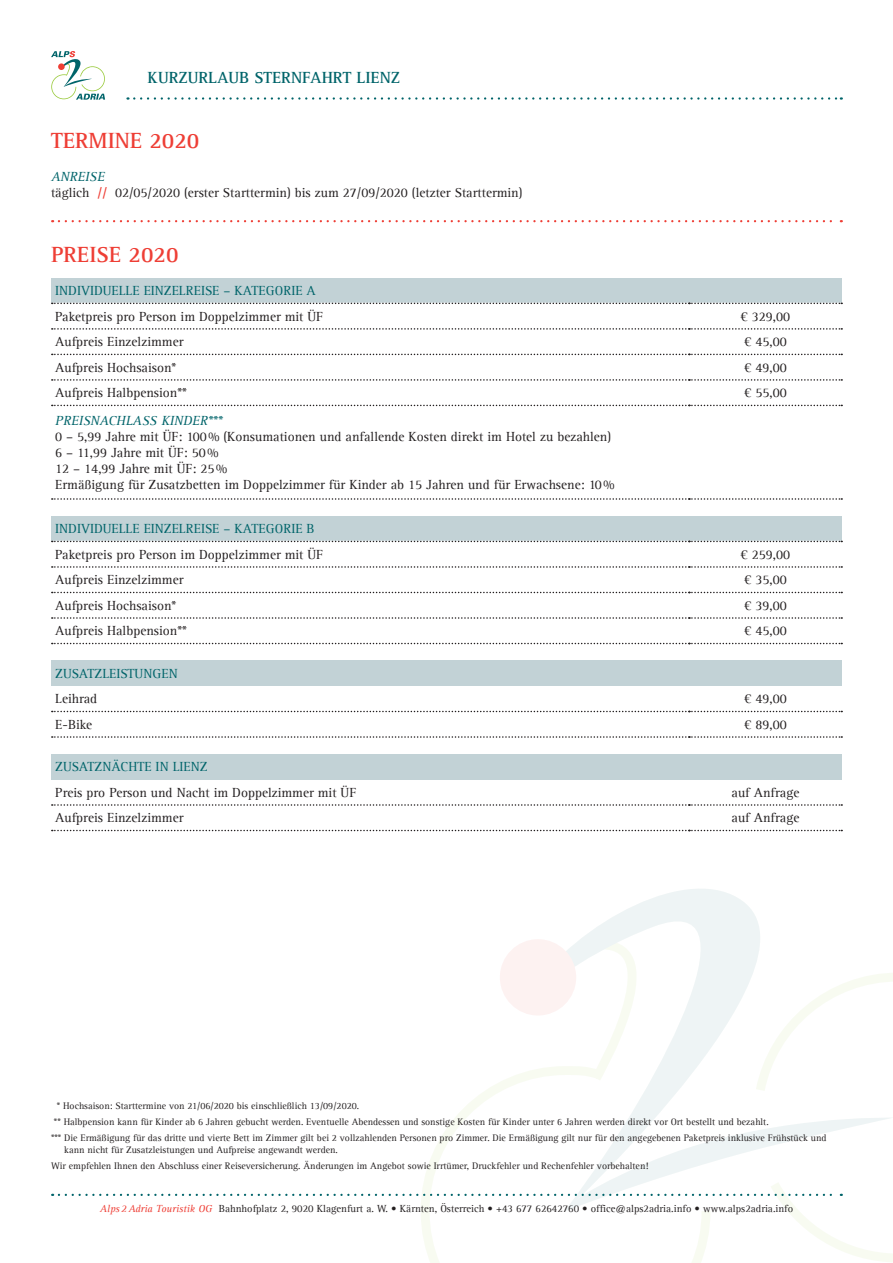
<style>
.page{position:relative;width:893px;height:1263px;background:#fff}
.page>*{position:absolute;margin:0;border:0;box-sizing:border-box;transform-origin:0 0}
.t1{font:700 22.5px "Agfa Rotis Serif";color:#ee3e35}
.t2{font:700 16.5px "Agfa Rotis Serif";color:#00646a}
.t3{font:13.5px/16.2px "Agfa Rotis Serif";color:#231f20}
.t4{font:13.5px "Agfa Rotis Serif";color:#00646a}
.t5{font:italic 13.5px "Agfa Rotis Serif";color:#00646a}
.t6{font:10.5px "Agfa Rotis Serif";color:#231f20}
.t7{font:9.75px/16.2px "Agfa Rotis Serif";color:#231f20}
.s1{font-style:italic;color:#00646a}
.s2{font-weight:700;color:#ee3e35}
.s3{font-style:italic;color:#ee3e35}
</style>
<div class="page">
<svg style="left:421px;top:973px;width:472px;height:290px"></svg>
<svg style="left:519px;top:889px;width:328px;height:225px"></svg>
<div style="left:500px;top:939px;width:76px;height:76px;background:#fdf2f1;border-radius:50%"></div>
<svg style="left:59px;top:1114px;width:834px;height:97px"></svg>
<svg style="left:134px;top:97px;width:708px;height:3px"></svg>
<svg style="left:51px;top:51px;width:54px;height:49px"></svg>
<svg style="left:59px;top:220px;width:783px;height:2px"></svg>
<div style="left:51px;top:660px;width:791px;height:26px;background:#c2d2d6"></div>
<svg style="left:52px;top:711px;width:790px;height:1px"></svg>
<svg style="left:52px;top:736px;width:790px;height:2px"></svg>
<div style="left:51px;top:278px;width:791px;height:25px;background:#c2d2d6"></div>
<svg style="left:52px;top:303px;width:790px;height:1px"></svg>
<svg style="left:52px;top:328px;width:790px;height:2px"></svg>
<svg style="left:52px;top:354px;width:790px;height:1px"></svg>
<svg style="left:52px;top:379px;width:790px;height:2px"></svg>
<svg style="left:52px;top:405px;width:790px;height:1px"></svg>
<svg style="left:52px;top:498px;width:790px;height:2px"></svg>
<div style="left:51px;top:516px;width:791px;height:25px;background:#c2d2d6"></div>
<svg style="left:52px;top:541px;width:790px;height:1px"></svg>
<svg style="left:52px;top:566px;width:790px;height:2px"></svg>
<svg style="left:52px;top:592px;width:790px;height:1px"></svg>
<svg style="left:52px;top:617px;width:790px;height:2px"></svg>
<svg style="left:52px;top:643px;width:790px;height:1px"></svg>
<div style="left:51px;top:754px;width:791px;height:25px;background:#c2d2d6"></div>
<svg style="left:52px;top:804px;width:790px;height:2px"></svg>
<svg style="left:52px;top:830px;width:790px;height:1px"></svg>
<p class="t2" style="left:148px;top:68px;width:254px">KURZURLAUB STERNFAHRT LIENZ</p>
<h1 class="t1" style="left:51px;top:128px;width:150px">TERMINE 2020</h1>
<p class="t3" style="left:51px;top:168px;width:473px"><span class="s1">ANREISE<br></span>täglich <span class="s2">//</span> 02/05/2020 (erster Starttermin) bis zum 27/09/2020 (letzter Starttermin)</p>
<h1 class="t1" style="left:51px;top:241px;width:129px">PREISE 2020</h1>
<p class="t4" style="left:55px;top:283px;width:262px">INDIVIDUELLE EINZELREISE – KATEGORIE A</p>
<p class="t3" style="left:55px;top:309px;width:270px">Paketpreis pro Person im Doppelzimmer mit ÜF</p>
<p class="t3" style="left:741px;top:309px;width:51px">€ 329,00</p>
<p class="t3" style="left:55px;top:334px;width:130px">Aufpreis Einzelzimmer</p>
<p class="t3" style="left:744px;top:334px;width:44px">€ 45,00</p>
<p class="t3" style="left:55px;top:360px;width:123px">Aufpreis Hochsaison*</p>
<p class="t3" style="left:744px;top:360px;width:44px">€ 49,00</p>
<p class="t3" style="left:55px;top:385px;width:133px">Aufpreis Halbpension**</p>
<p class="t3" style="left:744px;top:385px;width:44px">€ 55,00</p>
<p class="t5" style="left:55px;top:412px;width:168px">PREISNACHLASS KINDER***</p>
<p class="t3" style="left:55px;top:428px;width:561px">0 – 5,99 Jahre mit ÜF: 100% (Konsumationen und anfallende Kosten direkt im Hotel zu bezahlen)<br>6 – 11,99 Jahre mit ÜF: 50%<br>12 – 14,99 Jahre mit ÜF: 25%<br>Ermäßigung für Zusatzbetten im Doppelzimmer für Kinder ab 15 Jahren und für Erwachsene: 10%</p>
<p class="t4" style="left:55px;top:521px;width:261px">INDIVIDUELLE EINZELREISE – KATEGORIE B</p>
<p class="t3" style="left:55px;top:547px;width:270px">Paketpreis pro Person im Doppelzimmer mit ÜF</p>
<p class="t3" style="left:741px;top:547px;width:51px">€ 259,00</p>
<p class="t3" style="left:55px;top:572px;width:130px">Aufpreis Einzelzimmer</p>
<p class="t3" style="left:744px;top:572px;width:44px">€ 35,00</p>
<p class="t3" style="left:55px;top:598px;width:123px">Aufpreis Hochsaison*</p>
<p class="t3" style="left:744px;top:598px;width:44px">€ 39,00</p>
<p class="t3" style="left:55px;top:623px;width:133px">Aufpreis Halbpension**</p>
<p class="t3" style="left:744px;top:623px;width:44px">€ 45,00</p>
<p class="t4" style="left:55px;top:666px;width:124px">ZUSATZLEISTUNGEN</p>
<p class="t3" style="left:55px;top:691px;width:44px">Leihrad</p>
<p class="t3" style="left:744px;top:691px;width:44px">€ 49,00</p>
<p class="t3" style="left:55px;top:717px;width:39px">E-Bike</p>
<p class="t3" style="left:744px;top:717px;width:44px">€ 89,00</p>
<p class="t4" style="left:55px;top:759px;width:154px">ZUSATZNÄCHTE IN LIENZ</p>
<p class="t3" style="left:55px;top:785px;width:303px">Preis pro Person und Nacht im Doppelzimmer mit ÜF</p>
<p class="t3" style="left:731px;top:785px;width:69px">auf Anfrage</p>
<p class="t3" style="left:55px;top:810px;width:130px">Aufpreis Einzelzimmer</p>
<p class="t3" style="left:731px;top:810px;width:69px">auf Anfrage</p>
<p class="t7" style="left:57px;top:1098px;width:304px">* Hochsaison: Starttermine von 21/06/2020 bis einschließlich 13/09/2020.</p>
<p class="t7" style="left:51px;top:1114px;width:777px">** Halbpension kann für Kinder ab 6 Jahren gebucht werden. Eventuelle Abendessen und sonstige Kosten für Kinder unter 6 Jahren werden direkt vor Ort bestellt und bezahlt.<br>*** Die Ermäßigung für das dritte und vierte Bett im Zimmer gilt bei 2 vollzahlenden Personen pro Zimmer. Die Ermäßigung gilt nur für den angegebenen Paketpreis inklusive Frühstück und</p>
<p class="t7" style="left:64px;top:1142px;width:275px">kann nicht für Zusatzleistungen und Aufpreise angewandt werden.</p>
<p class="t7" style="left:51px;top:1158px;width:599px">Wir empfehlen Ihnen den Abschluss einer Reiseversicherung. Änderungen im Angebot sowie Irrtümer, Druckfehler und Rechenfehler vorbehalten!</p>
<p class="t6" style="left:100px;top:1202px;width:695px"><span class="s3">Alps2Adria Touristik OG</span> Bahnhofplatz 2, 9020 Klagenfurt a. W. • Kärnten, Österreich • +43 677 62642760 • office@alps2adria.info • www.alps2adria.info</p>
</div>
